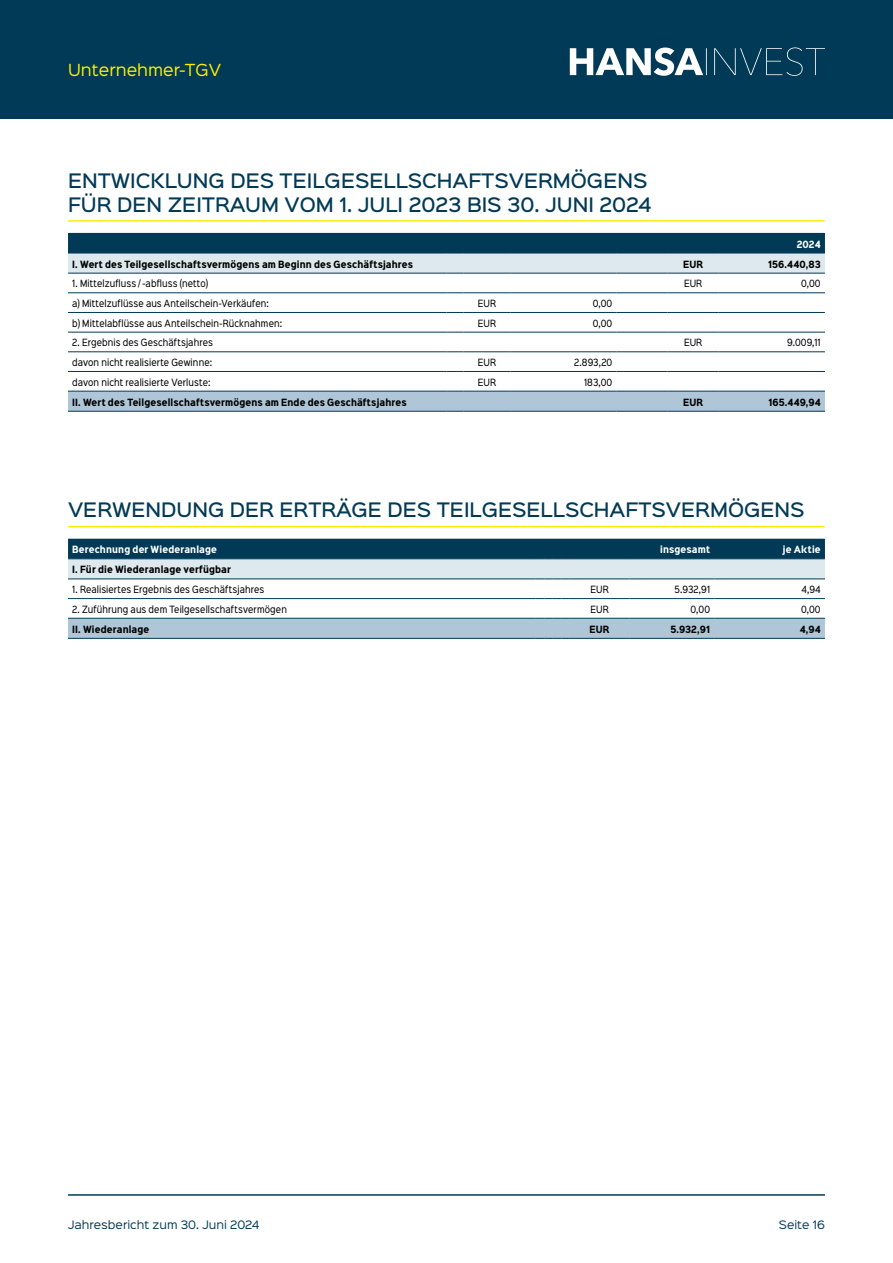
<style>
.page{position:relative;width:893px;height:1263px;background:#fff}
.page>*{position:absolute;margin:0;border:0;box-sizing:border-box;transform-origin:0 0}
.t1{font:500 18px/24px "Sinkin Sans 500";color:#003a56}
.t2{font:15px "Sinkin Sans 400";color:#ffed00}
.t3{font:10.5px "Sinkin Sans 400";color:#003a56}
.t4{font:9px "Sinkin Sans Narrow W01 400 Rg";letter-spacing:.01em;color:#000}
.t5{font:700 9px "Sinkin Sans Narrow W01 700";letter-spacing:.015em;color:#000}
.t6{font:700 9px "Sinkin Sans Narrow W01 700";letter-spacing:.015em;color:#fff}
</style>
<div class="page">
<div style="left:0;top:0;width:893px;height:119px;background:#003a56"></div>
<svg style="left:570px;top:47px;width:255px;height:29px"></svg>
<hr style="left:68px;top:1194px;width:757px;height:2px;background:#003a56">
<hr style="left:68px;top:292px;width:370px;height:1px;background:#003a56">
<svg style="left:438px;top:292px;width:25px;height:1px"></svg>
<hr style="left:68px;top:312px;width:370px;height:1px;background:#003a56">
<svg style="left:438px;top:312px;width:25px;height:1px"></svg>
<hr style="left:68px;top:332px;width:370px;height:1px;background:#003a56">
<svg style="left:438px;top:332px;width:25px;height:1px"></svg>
<hr style="left:68px;top:351px;width:370px;height:1px;background:#003a56">
<svg style="left:438px;top:351px;width:25px;height:1px"></svg>
<hr style="left:68px;top:371px;width:370px;height:1px;background:#003a56">
<svg style="left:438px;top:371px;width:25px;height:1px"></svg>
<svg style="left:68px;top:233px;width:757px;height:41px;background:#698c9e"></svg>
<hr style="left:463px;top:273px;width:47px;height:1px;background:#003a56">
<hr style="left:617px;top:273px;width:51px;height:1px;background:#003a56">
<hr style="left:668px;top:273px;width:51px;height:1px;background:#003a56">
<hr style="left:463px;top:292px;width:47px;height:1px;background:#003a56">
<hr style="left:617px;top:292px;width:51px;height:1px;background:#003a56">
<hr style="left:668px;top:292px;width:51px;height:1px;background:#003a56">
<hr style="left:463px;top:312px;width:47px;height:1px;background:#003a56">
<hr style="left:617px;top:312px;width:51px;height:1px;background:#003a56">
<hr style="left:668px;top:312px;width:51px;height:1px;background:#003a56">
<hr style="left:463px;top:332px;width:47px;height:1px;background:#003a56">
<hr style="left:617px;top:332px;width:51px;height:1px;background:#003a56">
<hr style="left:668px;top:332px;width:51px;height:1px;background:#003a56">
<hr style="left:463px;top:351px;width:47px;height:1px;background:#003a56">
<hr style="left:617px;top:351px;width:51px;height:1px;background:#003a56">
<hr style="left:668px;top:351px;width:51px;height:1px;background:#003a56">
<hr style="left:463px;top:371px;width:47px;height:1px;background:#003a56">
<hr style="left:617px;top:371px;width:51px;height:1px;background:#003a56">
<hr style="left:668px;top:371px;width:51px;height:1px;background:#003a56">
<svg style="left:68px;top:391px;width:757px;height:21px;background:#a3bdcf"></svg>
<hr style="left:463px;top:411px;width:47px;height:1px;background:#003a56">
<hr style="left:510px;top:411px;width:107px;height:1px;background:#003a56">
<hr style="left:617px;top:411px;width:51px;height:1px;background:#003a56">
<hr style="left:668px;top:411px;width:51px;height:1px;background:#003a56">
<hr style="left:719px;top:411px;width:106px;height:1px;background:#003a56">
<hr style="left:510px;top:273px;width:107px;height:1px;background:#003a56">
<hr style="left:719px;top:273px;width:106px;height:1px;background:#003a56">
<hr style="left:510px;top:292px;width:107px;height:1px;background:#003a56">
<hr style="left:719px;top:292px;width:106px;height:1px;background:#003a56">
<hr style="left:510px;top:312px;width:107px;height:1px;background:#003a56">
<hr style="left:719px;top:312px;width:106px;height:1px;background:#003a56">
<hr style="left:510px;top:332px;width:107px;height:1px;background:#003a56">
<hr style="left:719px;top:332px;width:106px;height:1px;background:#003a56">
<hr style="left:510px;top:351px;width:107px;height:1px;background:#003a56">
<hr style="left:719px;top:351px;width:106px;height:1px;background:#003a56">
<hr style="left:510px;top:371px;width:107px;height:1px;background:#003a56">
<hr style="left:719px;top:371px;width:106px;height:1px;background:#003a56">
<hr style="left:68px;top:220px;width:757px;height:2px;background:#ffed00">
<hr style="left:68px;top:598px;width:468px;height:1px;background:#003a56">
<svg style="left:536px;top:598px;width:34px;height:1px"></svg>
<svg style="left:68px;top:539px;width:757px;height:40px;background:#6a8d9f"></svg>
<hr style="left:570px;top:578px;width:59px;height:1px;background:#003a56">
<hr style="left:570px;top:598px;width:59px;height:1px;background:#003a56">
<hr style="left:629px;top:578px;width:85px;height:1px;background:#003a56">
<hr style="left:714px;top:578px;width:111px;height:1px;background:#003a56">
<hr style="left:629px;top:598px;width:85px;height:1px;background:#003a56">
<hr style="left:714px;top:598px;width:111px;height:1px;background:#003a56">
<svg style="left:68px;top:618px;width:757px;height:21px;background:#a3bdcf"></svg>
<hr style="left:570px;top:618px;width:59px;height:1px;background:#003a56">
<hr style="left:629px;top:618px;width:85px;height:1px;background:#003a56">
<hr style="left:714px;top:618px;width:111px;height:1px;background:#003a56">
<hr style="left:570px;top:638px;width:59px;height:1px;background:#003a56">
<hr style="left:629px;top:638px;width:85px;height:1px;background:#003a56">
<hr style="left:714px;top:638px;width:111px;height:1px;background:#003a56">
<hr style="left:68px;top:526px;width:757px;height:1px;background:#ffed00">
<h2 class="t2" style="left:68px;top:57px;width:154px">Unternehmer-TGV</h2>
<h1 class="t1" style="left:68px;top:167px;width:581px">ENTWICKLUNG DES TEILGESELLSCHAFTSVERMÖGENS<br>FÜR DEN ZEITRAUM VOM 1. JULI 2023 BIS 30. Juni</h1>
<h1 class="t1" style="left:599px;top:191px;width:53px">2024</h1>
<p class="t6" style="left:797px;top:237px;width:25px">2024</p>
<p class="t5" style="left:72px;top:257px;width:342px">I. Wert des Teilgesellschaftsvermögens am Beginn des Geschäftsjahres</p>
<p class="t5" style="left:683px;top:257px;width:21px">EUR</p>
<p class="t5" style="left:768px;top:257px;width:54px">156.440,83</p>
<p class="t4" style="left:72px;top:277px;width:137px">1. Mittelzufluss / -abfluss (netto)</p>
<p class="t4" style="left:684px;top:277px;width:20px">EUR</p>
<p class="t4" style="left:801px;top:277px;width:21px">0,00</p>
<p class="t4" style="left:72px;top:297px;width:198px">a) Mittelzuflüsse aus Anteilschein-Verkäufen:</p>
<p class="t4" style="left:478px;top:297px;width:20px">EUR</p>
<p class="t4" style="left:593px;top:297px;width:21px">0,00</p>
<p class="t4" style="left:72px;top:317px;width:211px">b) Mittelabflüsse aus Anteilschein-Rücknahmen:</p>
<p class="t4" style="left:478px;top:317px;width:20px">EUR</p>
<p class="t4" style="left:593px;top:317px;width:21px">0,00</p>
<p class="t4" style="left:72px;top:336px;width:142px">2. Ergebnis des Geschäftsjahres</p>
<p class="t4" style="left:684px;top:336px;width:20px">EUR</p>
<p class="t4" style="left:787px;top:336px;width:35px">9.009,11</p>
<p class="t4" style="left:72px;top:356px;width:141px">davon nicht realisierte Gewinne:</p>
<p class="t4" style="left:478px;top:356px;width:20px">EUR</p>
<p class="t4" style="left:574px;top:356px;width:40px">2.893,20</p>
<p class="t4" style="left:72px;top:376px;width:140px">davon nicht realisierte Verluste:</p>
<p class="t4" style="left:478px;top:376px;width:20px">EUR</p>
<p class="t4" style="left:584px;top:376px;width:30px">183,00</p>
<p class="t5" style="left:72px;top:395px;width:336px">II. Wert des Teilgesellschaftsvermögens am Ende des Geschäftsjahres</p>
<p class="t5" style="left:683px;top:395px;width:21px">EUR</p>
<p class="t5" style="left:768px;top:395px;width:54px">165.449,94</p>
<h1 class="t1" style="left:68px;top:497px;width:738px">VERWENDUNG DER ERTRÄGE DES TEILGESELLSCHAFTSVERMÖGENS</h1>
<p class="t6" style="left:72px;top:543px;width:146px">Berechnung der Wiederanlage</p>
<p class="t6" style="left:660px;top:543px;width:51px">insgesamt</p>
<p class="t6" style="left:783px;top:543px;width:39px">je Aktie</p>
<p class="t5" style="left:72px;top:563px;width:160px">I. Für die Wiederanlage verfügbar</p>
<p class="t4" style="left:72px;top:583px;width:193px">1. Realisiertes Ergebnis des Geschäftsjahres</p>
<p class="t4" style="left:590px;top:583px;width:20px">EUR</p>
<p class="t4" style="left:675px;top:583px;width:37px">5.932,91</p>
<p class="t4" style="left:801px;top:583px;width:21px">4,94</p>
<p class="t4" style="left:72px;top:603px;width:216px">2. Zuführung aus dem Teilgesellschaftsvermögen</p>
<p class="t4" style="left:590px;top:603px;width:20px">EUR</p>
<p class="t4" style="left:691px;top:603px;width:21px">0,00</p>
<p class="t4" style="left:801px;top:603px;width:21px">0,00</p>
<p class="t5" style="left:72px;top:623px;width:79px">II. Wiederanlage</p>
<p class="t5" style="left:590px;top:623px;width:21px">EUR</p>
<p class="t5" style="left:670px;top:623px;width:41px">5.932,91</p>
<p class="t5" style="left:800px;top:623px;width:23px">4,94</p>
<p class="t3" style="left:68px;top:1216px;width:193px">Jahresbericht zum 30. Juni 2024</p>
<p class="t3" style="left:779px;top:1216px;width:48px">Seite 16</p>
</div>
